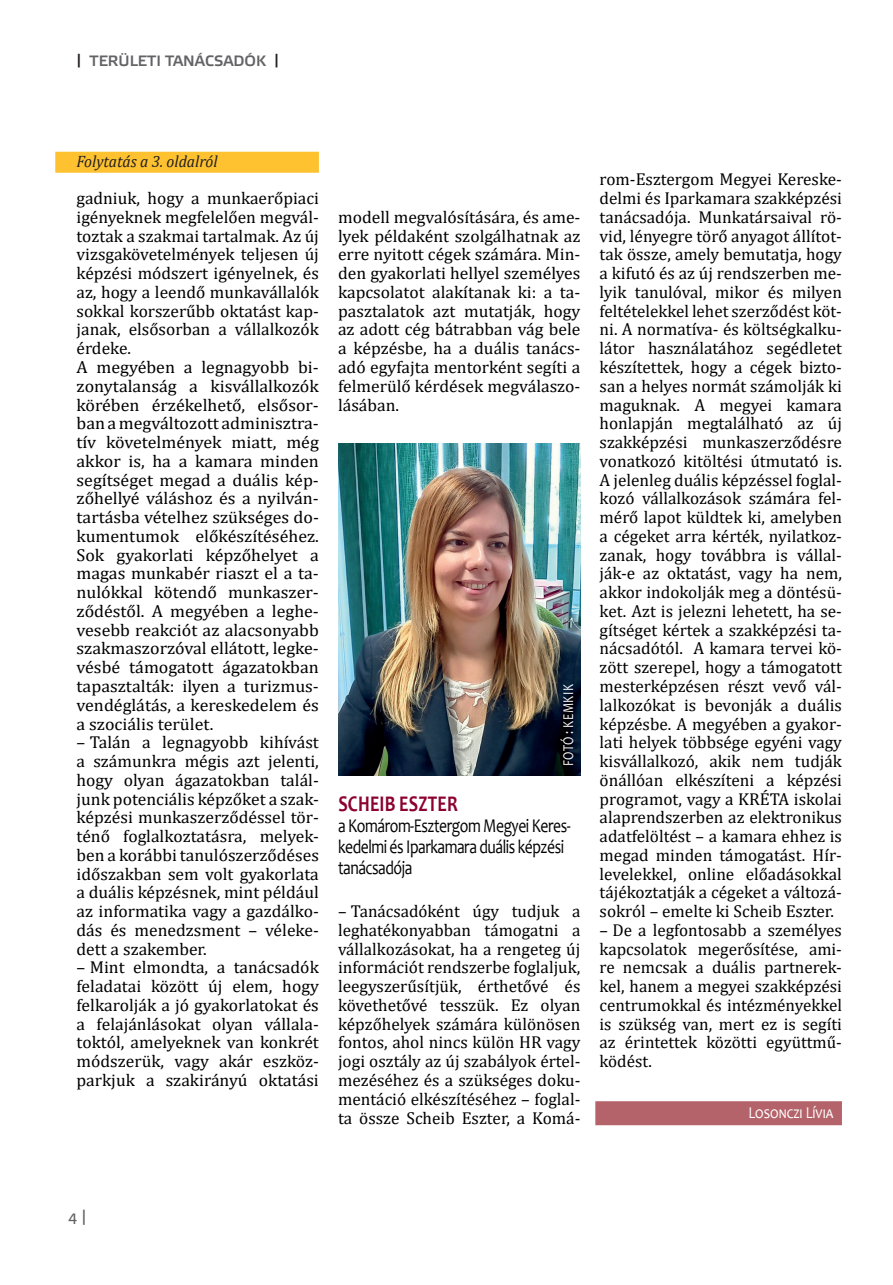
<style>
.page{position:relative;width:893px;height:1285px;background:#fff}
.page>*{position:absolute;margin:0;border:0;box-sizing:border-box;transform-origin:0 0}
.t1{font:700 22.5px "Candara";letter-spacing:.01em;color:#8b012f;scale:.8 1}
.t2{font:19.5px/21px "Candara";letter-spacing:-.03em;color:#000;scale:.8 1}
.t3{font:17.25px/18.8px "Cambria";color:#000;text-align:justify}
.t4{font:italic 16.5px "Cambria";color:#231f20;scale:.95 1}
.t5{font:16.5px "Candara";color:#fff;scale:.85 1}
.t6{font:15px "Etelka Medium Pro";color:#636366}
.t7{font:15px "Candara";letter-spacing:.04em;color:#fff;scale:.8 1}
.t8{font:15px "Etelka Text Pro";color:#636366}
.s1{font-size:13.5px;color:#231f20}
</style>
<div class="page">
<img style="left:338px;top:443px;width:242px;height:332px">
<div style="left:55px;top:152px;width:264px;height:21px;background:#fec231"></div>
<div style="left:595px;top:1100px;width:247px;height:24px;background:#b5636a"></div>
<p class="t6" style="left:77px;top:53px;width:204px"><span class="s1">|</span> TERÜLETI TANÁCSADÓK <span class="s1">|</span></p>
<p class="t4" style="left:77px;top:149px;width:150px">Folytatás a 3. oldalról</p>
<p class="t3" style="left:77px;top:189px;width:244px;text-align:left">gadniuk, hogy a munkaerőpiaci igényeknek megfelelően megvál&shy;toztak a szakmai tartalmak. Az új vizsgakövetelmények teljesen új képzési módszert igényelnek, és az, hogy a leendő munkavállalók sokkal korszerűbb oktatást kap&shy;janak, elsősorban a vállalkozók érdeke.<br>A megyében a legnagyobb bi&shy;zonytalanság a kisvállalkozók körében érzékelhető, elsősor&shy;ban a megváltozott adminisztra&shy;tív követelmények miatt, még akkor is, ha a kamara minden segítséget megad a duális kép&shy;zőhellyé váláshoz és a nyilván&shy;tartásba vételhez szükséges do&shy;kumentumok előkészítéséhez.<br>Sok gyakorlati képzőhelyet a magas munkabér riaszt el a ta&shy;nulókkal kötendő munkaszer&shy;ződéstől. A megyében a leghe&shy;vesebb reakciót az alacsonyabb szakmaszorzóval ellátott, legke&shy;vésbé támogatott ágazatokban tapasztalták: ilyen a turizmus&shy;vendéglátás, a kereskedelem és a szociális terület.</p>
<p class="t3" style="left:77px;top:732px;width:244px">– Talán a legnagyobb kihívást a számunkra mégis azt jelenti, hogy olyan ágazatokban talál&shy;junk potenciális képzőket a szak&shy;képzési munkaszerződéssel tör&shy;ténő foglalkoztatásra, melyek&shy;ben a korábbi tanulószerződéses időszakban sem volt gyakorlata a duális képzésnek, mint például az informatika vagy a gazdálko&shy;dás és menedzsment – véleke&shy;dett a szakember.</p>
<p class="t3" style="left:77px;top:957px;width:244px">– Mint elmondta, a tanácsadók feladatai között új elem, hogy felkarolják a jó gyakorlatokat és a felajánlásokat olyan vállala&shy;toktól, amelyeknek van konkrét módszerük, vagy akár eszköz&shy;parkjuk a szakirányú oktatási</p>
<p class="t3" style="left:338px;top:207px;width:244px">modell megvalósítására, és ame&shy;lyek példaként szolgálhatnak az erre nyitott cégek számára. Min&shy;den gyakorlati hellyel személyes kapcsolatot alakítanak ki: a ta&shy;pasztalatok azt mutatják, hogy az adott cég bátrabban vág bele a képzésbe, ha a duális tanács&shy;adó egyfajta mentorként segíti a felmerülő kérdések megválaszo&shy;lásában.</p>
<p class="t7" style="left:559px;top:766px;width:104px;rotate:-90deg">FOTÓ : KEMKIK</p>
<h1 class="t1" style="left:338px;top:789px;width:151px">SCHEIB ESZTER</h1>
<p class="t2" style="left:338px;top:814px;width:292px">a Komárom-Esztergom Megyei Keres&shy;kedelmi és Iparkamara duális képzési tanácsadója</p>
<p class="t3" style="left:338px;top:901px;width:244px">– Tanácsadóként úgy tudjuk a leghatékonyabban támogatni a vállalkozásokat, ha a rengeteg új információt rendszerbe foglaljuk, leegyszerűsítjük, érthetővé és követhetővé tesszük. Ez olyan képzőhelyek számára különösen fontos, ahol nincs külön HR vagy jogi osztály az új szabályok értel&shy;mezéséhez és a szükséges doku&shy;mentáció elkészítéséhez – foglal&shy;ta össze Scheib Eszter, a Komá-</p>
<p class="t3" style="left:600px;top:170px;width:244px">rom-Esztergom Megyei Kereske&shy;delmi és Iparkamara szakképzési tanácsadója. Munkatársaival rö&shy;vid, lényegre törő anyagot állítot&shy;tak össze, amely bemutatja, hogy a kifutó és az új rendszerben me&shy;lyik tanulóval, mikor és milyen feltételekkel lehet szerződést köt&shy;ni. A normatíva- és költségkalku&shy;látor használatához segédletet készítettek, hogy a cégek bizto&shy;san a helyes normát számolják ki maguknak. A megyei kamara honlapján megtalálható az új szakképzési munkaszerződésre vonatkozó kitöltési útmutató is.<br>A jelenleg duális képzéssel foglal&shy;kozó vállalkozások számára fel&shy;mérő lapot küldtek ki, amelyben a cégeket arra kérték, nyilatkoz&shy;zanak, hogy továbbra is vállal&shy;ják-e az oktatást, vagy ha nem, akkor indokolják meg a döntésü&shy;ket. Azt is jelezni lehetett, ha se&shy;gítséget kértek a szakképzési ta&shy;nácsadótól. A kamara tervei kö&shy;zött szerepel, hogy a támogatott mesterképzésen részt vevő vál&shy;lalkozókat is bevonják a duális képzésbe. A megyében a gyakor&shy;lati helyek többsége egyéni vagy kisvállalkozó, akik nem tudják önállóan elkészíteni a képzési programot, vagy a KRÉTA iskolai alaprendszerben az elektronikus adatfelöltést – a kamara ehhez is megad minden támogatást. Hír&shy;levelekkel, online előadásokkal tájékoztatják a cégeket a változá&shy;sokról – emelte ki Scheib Eszter.</p>
<p class="t3" style="left:600px;top:920px;width:244px">– De a legfontosabb a személyes kapcsolatok megerősítése, ami&shy;re nemcsak a duális partnerek&shy;kel, hanem a megyei szakképzési centrumokkal és intézményekkel is szükség van, mert ez is segíti az érintettek közötti együttmű&shy;ködést.</p>
<p class="t5" style="left:748px;top:1102px;width:101px">Losonczi Lívia</p>
<p class="t8" style="left:68px;top:1208px;width:20px">4 |</p>
</div>
